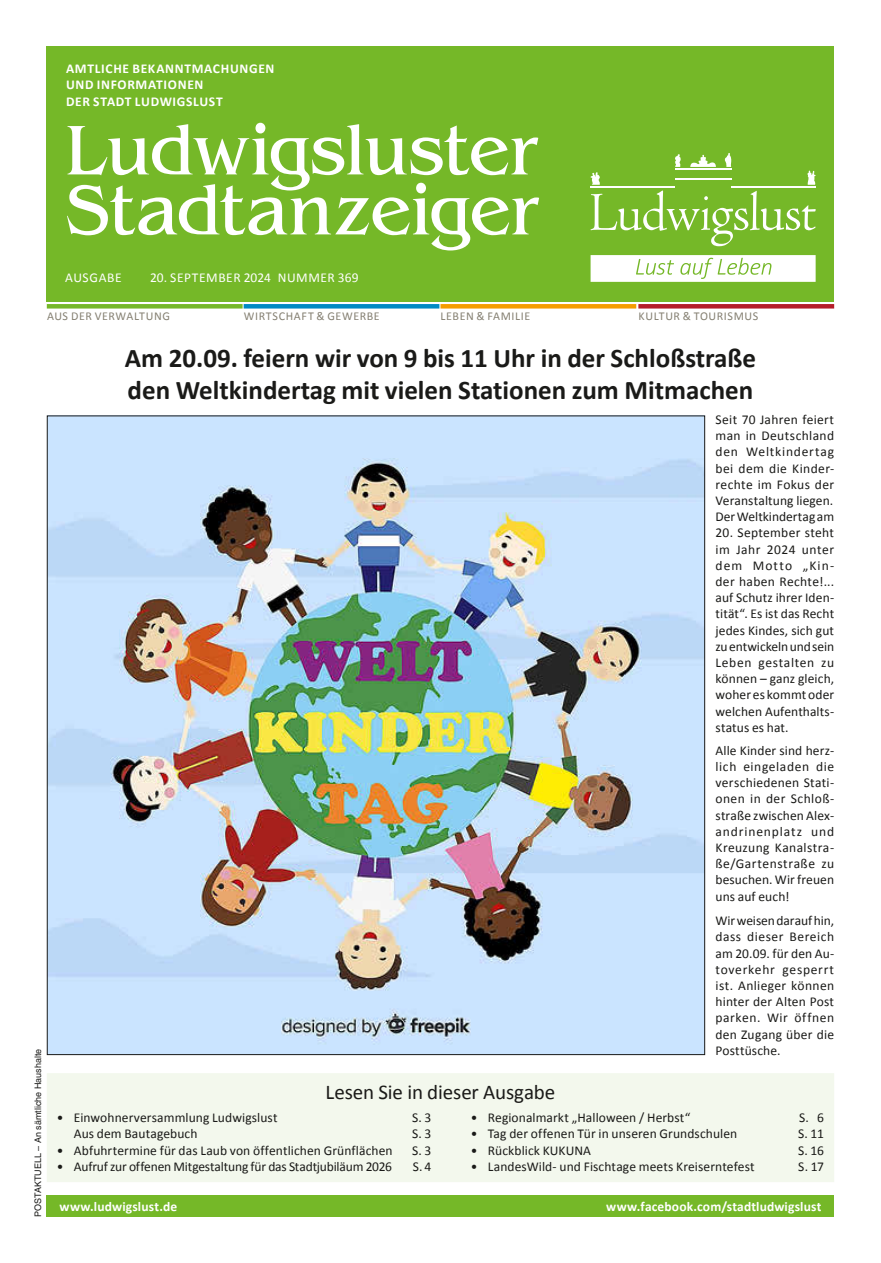
<style>
.page{position:relative;width:881px;height:1263px;background:#fff}
.page>*{position:absolute;margin:0;border:0;box-sizing:border-box;transform-origin:0 0}
.t1{font:73.5px/60px "Benguiat";letter-spacing:-.01em;color:#fff}
.t2{font:700 27px/32.4px "Calibri";color:#1a1a18}
.t3{font:21px "Calibri";letter-spacing:-.005em;color:#1a1a18}
.t4{font:13.5px/16.2px "Calibri";letter-spacing:.005em;color:#1a1a18;text-align:justify}
.t5{font:700 13.5px/16.2px "Calibri";letter-spacing:.04em;color:#fff}
.t6{font:13.5px "Calibri";letter-spacing:-.015em;color:#1a1a18}
.t7{font:700 13.5px "Calibri";letter-spacing:.01em;color:#fff}
.t8{font:13.5px "Calibri";letter-spacing:.04em;color:#fff}
.t9{font:12px "Calibri";letter-spacing:.05em;color:#858072}
.t10{font:9px "Helvetica LT";color:#1a1a18}
</style>
<div class="page">
<div style="left:47px;top:47px;width:786px;height:255px;background:#75b828"></div>
<svg style="left:590px;top:255px;width:225px;height:27px;background:#f2f8eb"></svg>
<svg style="left:590px;top:153px;width:225px;height:93px"></svg>
<div style="left:47px;top:304px;width:195px;height:5px;background:#75b828"></div>
<div style="left:243px;top:304px;width:196px;height:5px;background:#008ac4"></div>
<div style="left:440px;top:304px;width:196px;height:5px;background:#f59c00"></div>
<div style="left:638px;top:304px;width:195px;height:5px;background:#b51d28"></div>
<div style="left:47px;top:1195px;width:786px;height:22px;background:#75b828"></div>
<div style="left:48px;top:1074px;width:785px;height:107px;background:#f3f8ed"></div>
<div style="left:47px;top:1073px;width:786px;height:109px;border:2px solid #f3f8ed"></div>
<img style="left:49px;top:418px;width:653px;height:635px">
<p class="t5" style="left:66px;top:61px;width:210px">AMTLICHE BEKANNTMACHUNGEN<br>UND INFORMATIONEN<br>DER STADT LUDWIGSLUST</p>
<h1 class="t1" style="left:65px;top:121px;width:474px">Ludwigsluster<br>Stadtanzeiger</h1>
<p class="t8" style="left:65px;top:269px;width:58px">AUSGABE</p>
<p class="t8" style="left:150px;top:269px;width:210px">20. SEPTEMBER 2024 NUMMER 369</p>
<p class="t9" style="left:47px;top:309px;width:124px">AUS DER VERWALTUNG</p>
<p class="t9" style="left:244px;top:308px;width:137px">WIRTSCHAFT &amp; GEWERBE</p>
<p class="t9" style="left:440px;top:308px;width:91px">LEBEN &amp; FAMILIE</p>
<p class="t9" style="left:638px;top:308px;width:121px">KULTUR &amp; TOURISMUS</p>
<p class="t10" style="left:33px;top:1217px;width:169px;rotate:-90deg">POSTAKTUELL – An sämtliche Haushalte</p>
<h2 class="t2" style="left:125px;top:342px;width:632px">Am 20.09. feiern wir von 9 bis 11 Uhr in der Schloßstraße den Weltkindertag mit vielen Stationen zum Mitmachen</h2>
<p class="t4" style="left:715px;top:411px;width:120px">Seit 70 Jahren feiert man in Deutschland den Weltkindertag bei dem die Kinder&shy;rechte im Fokus der Veranstaltung liegen.<br>Der Weltkindertag am</p>
<p class="t4" style="left:715px;top:525px;width:120px">20. September steht im Jahr 2024 unter dem Motto „Kin&shy;der haben Rechte!... auf Schutz ihrer Iden&shy;tität“. Es ist das Recht jedes Kindes, sich gut zu entwickeln und sein Leben gestalten zu können – ganz gleich, woher es kommt oder welchen Aufenthalts&shy;status es hat.</p>
<p class="t4" style="left:715px;top:742px;width:120px">Alle Kinder sind herz&shy;lich eingeladen die verschiedenen Stati&shy;onen in der Schloß&shy;straße zwischen Alex&shy;andrinenplatz und Kreuzung Kanalstra&shy;ße/Gartenstraße zu besuchen. Wir freuen uns auf euch!</p>
<p class="t4" style="left:715px;top:913px;width:120px">Wir weisen darauf hin, dass dieser Bereich am 20.09. für den Au&shy;toverkehr gesperrt ist. Anlieger können hinter der Alten Post parken. Wir öffnen den Zugang über die Posttüsche.</p>
<h3 class="t3" style="left:325px;top:1079px;width:231px">Lesen Sie in dieser Ausgabe</h3>
<p class="t4" style="left:57px;top:1109px;width:222px">• Einwohnerversammlung Ludwigslust</p>
<p class="t4" style="left:412px;top:1109px;width:21px">S. 3</p>
<p class="t4" style="left:74px;top:1126px;width:125px">Aus dem Bautagebuch</p>
<p class="t4" style="left:412px;top:1126px;width:21px">S. 3</p>
<p class="t4" style="left:57px;top:1142px;width:337px">• Abfuhrtermine für das Laub von öffentlichen Grünflächen</p>
<p class="t4" style="left:412px;top:1142px;width:21px">S. 3</p>
<p class="t6" style="left:57px;top:1158px;width:336px">• Aufruf zur offenen Mitgestaltung für das Stadtjubiläum 2026</p>
<p class="t4" style="left:413px;top:1159px;width:20px">S. 4</p>
<p class="t4" style="left:470px;top:1109px;width:221px">• Regionalmarkt „Halloween / Herbst“</p>
<p class="t4" style="left:799px;top:1109px;width:26px">S. 6</p>
<p class="t4" style="left:470px;top:1126px;width:268px">• Tag der offenen Tür in unseren Grundschulen</p>
<p class="t4" style="left:797px;top:1126px;width:28px">S. 11</p>
<p class="t4" style="left:470px;top:1142px;width:122px">• Rückblick KUKUNA</p>
<p class="t4" style="left:797px;top:1142px;width:28px">S. 16</p>
<p class="t4" style="left:470px;top:1159px;width:285px">• LandesWild- und Fischtage meets Kreiserntefest</p>
<p class="t4" style="left:798px;top:1159px;width:27px">S. 17</p>
<p class="t7" style="left:60px;top:1198px;width:119px">www.ludwigslust.de</p>
<p class="t7" style="left:606px;top:1198px;width:216px">www.facebook.com/stadtludwigslust</p>
</div>
